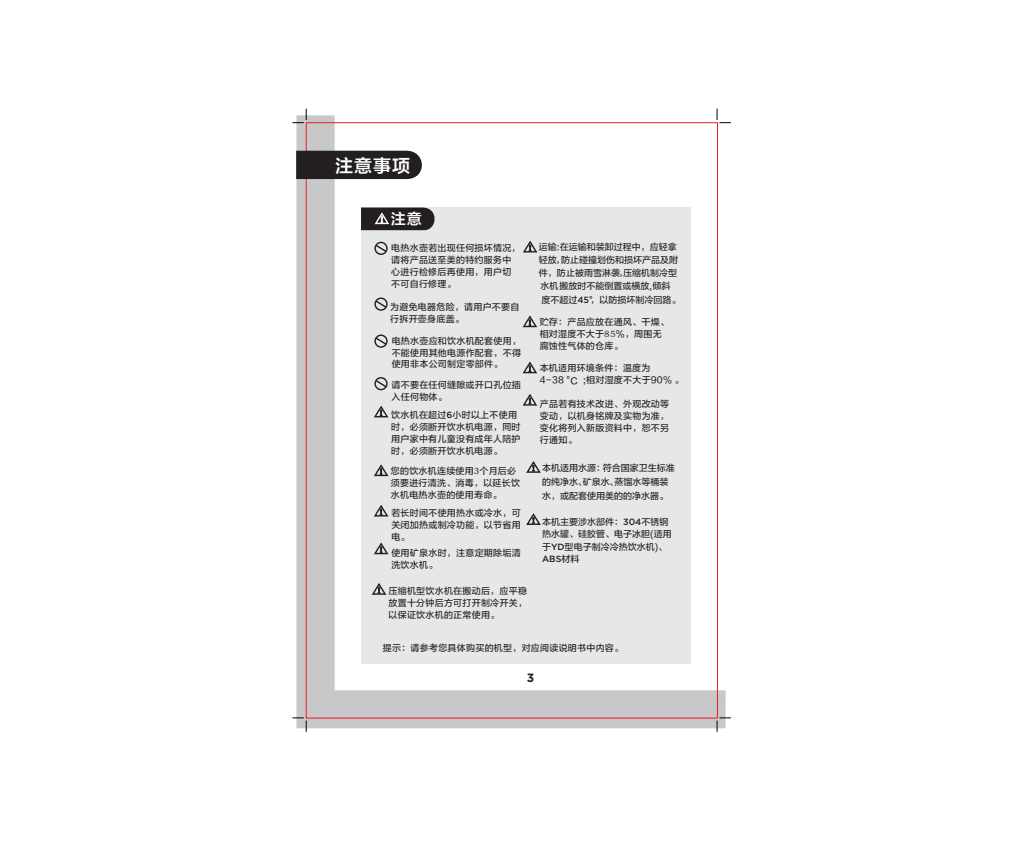
<style>
.page{position:relative;width:1021px;height:842px;background:#fff}
.page>*{position:absolute;margin:0;border:0;box-sizing:border-box;transform-origin:0 0}
.t1{font:18px "FZLTZCHK GBK1 0";color:#fff}
.t2{font:15px "FZLTZCHK GBK1 0";color:#fff}
.t3{font:700 12px "Gotham";color:#231f20}
.t4{font:9px/12px "FZLTZHUNHK GBK1 0";letter-spacing:.03em;color:#231f20}
.t5{font:9px/13.2px "FZLTZHUNHK GBK1 0";color:#231f20}
.t6{font:500 9px "Gotham";color:#231f20}
.s1{font-family:"Gotham";font-weight:500}
.s2{font-family:"Bookman Old Style"}
.s3{font-family:"FZLTZHUNHK GBK1 0";font-weight:400}
</style>
<div class="page">
<svg style="left:296px;top:115px;width:430px;height:613px"></svg>
<div style="left:361px;top:207px;width:329px;height:456px;background:#e6e7e9"></div>
<svg style="left:296px;top:151px;width:131px;height:28px;background:#302d2e"></svg>
<svg style="left:361px;top:207px;width:74px;height:23px;background:#363233"></svg>
<div style="left:374px;top:242px;width:13px;height:13px;border:1px solid #231f20;border-radius:50%"></div>
<svg style="left:374px;top:243px;width:14px;height:10px"></svg>
<div style="left:374px;top:297px;width:13px;height:14px;border:1px solid #231f20;border-radius:50%"></div>
<svg style="left:374px;top:299px;width:14px;height:10px"></svg>
<div style="left:374px;top:334px;width:13px;height:14px;border:1px solid #231f20;border-radius:50%"></div>
<svg style="left:374px;top:336px;width:14px;height:10px"></svg>
<div style="left:374px;top:377px;width:13px;height:13px;border:1px solid #231f20;border-radius:50%"></div>
<svg style="left:374px;top:379px;width:14px;height:10px"></svg>
<svg style="left:374px;top:405px;width:15px;height:13px"></svg>
<svg style="left:522px;top:315px;width:15px;height:13px"></svg>
<svg style="left:371px;top:583px;width:16px;height:12px"></svg>
<svg style="left:523px;top:240px;width:15px;height:13px"></svg>
<svg style="left:522px;top:394px;width:16px;height:12px"></svg>
<svg style="left:526px;top:461px;width:15px;height:12px"></svg>
<svg style="left:526px;top:513px;width:15px;height:12px"></svg>
<svg style="left:522px;top:361px;width:16px;height:13px"></svg>
<svg style="left:374px;top:464px;width:15px;height:13px"></svg>
<svg style="left:374px;top:504px;width:15px;height:13px"></svg>
<svg style="left:374px;top:542px;width:15px;height:13px"></svg>
<svg style="left:717px;top:109px;width:13px;height:14px"></svg>
<svg style="left:717px;top:718px;width:13px;height:14px"></svg>
<svg style="left:292px;top:718px;width:15px;height:14px"></svg>
<svg style="left:292px;top:109px;width:15px;height:14px"></svg>
<h1 class="t1" style="left:335px;top:156px;width:76px">注意事项</h1>
<h2 class="t2" style="left:391px;top:211px;width:32px">注意</h2>
<p class="t4" style="left:391px;top:242px;width:131px">电热水壶若出现任何损坏情况，请将产品送至美的特约服务中心进行检修后再使用，用户切不可自行修理。</p>
<p class="t4" style="left:390px;top:301px;width:131px">为避免电器危险，请用户不要自行拆开壶身底盖。</p>
<p class="t4" style="left:391px;top:335px;width:131px;text-align:justify">电热水壶应和饮水机配套使用，不能使用其他电源作配套，不得使用非本公司制定零部件。</p>
<p class="t4" style="left:391px;top:380px;width:131px">请不要在任何缝隙或开口孔位插入任何物体。</p>
<p class="t4" style="left:391px;top:409px;width:131px">饮水机在超过<span class="s1">6</span>小时以上不使用时，必须断开饮水机电源，同时用户家中有儿童没有成年人陪护时，必须断开饮水机电源。</p>
<p class="t4" style="left:391px;top:465px;width:131px">您的饮水机连续使用<span class="s2">3</span>个月后必须要进行清洗、消毒，以延长饮水机电热水壶的使用寿命。</p>
<p class="t4" style="left:391px;top:507px;width:131px;text-align:justify">若长时间不使用热水或冷水，可关闭加热或制冷功能，以节省用电。</p>
<p class="t4" style="left:391px;top:547px;width:131px">使用矿泉水时，注意定期除垢清洗饮水机。</p>
<p class="t4" style="left:388px;top:585px;width:140px;text-align:justify">压缩机型饮水机在搬动后，应平稳放置十分钟后方可打开制冷开关，以保证饮水机的正常使用。</p>
<p class="t5" style="left:539px;top:241px;width:143px">运输:在运输和装卸过程中，应轻拿轻放，防止碰撞划伤和损坏产品及附件，防止被雨雪淋袭，压缩机制冷型水机搬放时不能倒置或横放,倾斜<br>度不超过<span class="s1">45</span>°，以防损坏制冷回路。</p>
<p class="t4" style="left:539px;top:317px;width:131px">贮存：产品应放在通风、干燥、相对湿度不大于<span class="s2">85</span>%，周围无腐蚀性气体的仓库。</p>
<p class="t4" style="left:539px;top:363px;width:145px">本机适用环境条件：温度为<br>4-38 °C ;相对湿度不大于90% 。</p>
<p class="t4" style="left:540px;top:398px;width:131px;text-align:justify">产品若有技术改进、外观改动等变动，以机身铭牌及实物为准，变化将列入新版资料中，恕不另行通知。</p>
<p class="t5" style="left:542px;top:462px;width:134px;line-height:13.9px">本机适用水源：符合国家卫生标准的纯净水、矿泉水、蒸馏水等桶装水，或配套使用美的的净水器。</p>
<p class="t5" style="left:542px;top:516px;width:131px;line-height:12.5px">本机主要涉水部件：<span class="s1">304</span>不锈钢热水罐、硅胶管、电子冰胆(适用于<span class="s1">YD</span>型电子制冷冷热饮水机)、</p>
<p class="t6" style="left:542px;top:555px;width:39px">ABS<span class="s3">材料</span></p>
<p class="t4" style="left:383px;top:642px;width:242px">提示：请参考您具体购买的机型，对应阅读说明书中内容。</p>
<h3 class="t3" style="left:527px;top:673px;width:9px">3</h3>
</div>
